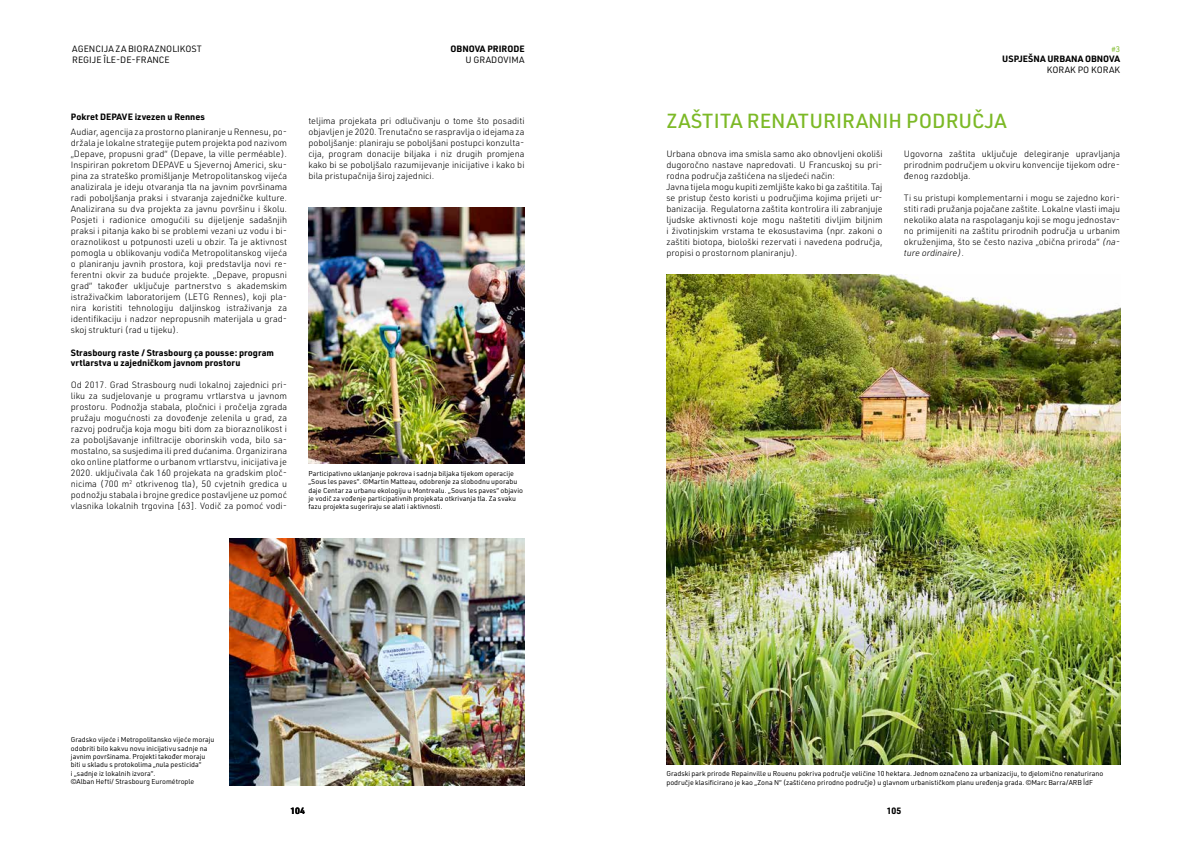
<style>
.page{position:relative;width:1191px;height:842px;background:#fff}
.page>*{position:absolute;margin:0;border:0;box-sizing:border-box;transform-origin:0 0}
.t1{font:500 20px "URWDIN";color:#7cb926}
.t2{font:300 9px/11px "URWDIN";color:#000;text-align:justify}
.t3{font:700 9px/10.8px "URWDIN";color:#000}
.t4{font:9px/10.8px "URWDIN";color:#000}
.t5{font:8px "URWDIN";color:#7cb926}
.t6{font:7px/8.4px "URWDIN";color:#000}
.s1{font-style:italic}
</style>
<div class="page">
<img style="left:229px;top:538px;width:295px;height:247px">
<img style="left:666px;top:274px;width:454px;height:490px">
<img style="left:308px;top:208px;width:216px;height:255px">
<p class="t4" style="left:72px;top:43px;width:131px">AGENCIJA ZA BIORAZNOLIKOST<br>REGIJE ÎLE-DE-FRANCE</p>
<p class="t3" style="left:450px;top:43px;width:75px">OBNOVA PRIRODE</p>
<p class="t4" style="left:465px;top:54px;width:60px">U GRADOVIMA</p>
<p class="t3" style="left:71px;top:111px;width:136px">Pokret DEPAVE izvezen u Rennes</p>
<p class="t2" style="left:71px;top:126px;width:218px">Audiar, agencija za prostorno planiranje u Rennesu, po&shy;držala je lokalne strategije putem projekta pod nazivom „Depave, propusni grad“ (Depave, la ville perméable).<br>Inspiriran pokretom DEPAVE u Sjevernoj Americi, sku&shy;pina za strateško promišljanje Metropolitanskog vijeća analizirala je ideju otvaranja tla na javnim površinama radi poboljšanja praksi i stvaranja zajedničke kulture.<br>Analizirana su dva projekta za javnu površinu i školu.<br>Posjeti i radionice omogućili su dijeljenje sadašnjih praksi i pitanja kako bi se problemi vezani uz vodu i bi&shy;oraznolikost u potpunosti uzeli u obzir. Ta je aktivnost pomogla u oblikovanju vodiča Metropolitanskog vijeća o planiranju javnih prostora, koji predstavlja novi re&shy;ferentni okvir za buduće projekte. „Depave, propusni grad“ također uključuje partnerstvo s akademskim istraživačkim laboratorijem (LETG Rennes), koji pla&shy;nira koristiti tehnologiju daljinskog istraživanja za identifikaciju i nadzor nepropusnih materijala u grad&shy;skoj strukturi (rad u tijeku).</p>
<p class="t3" style="left:71px;top:346px;width:205px">Strasbourg raste / Strasbourg ça pousse: program vrtlarstva u zajedničkom javnom prostoru</p>
<p class="t2" style="left:71px;top:379px;width:218px">Od 2017. Grad Strasbourg nudi lokalnoj zajednici pri&shy;liku za sudjelovanje u programu vrtlarstva u javnom prostoru. Podnožja stabala, pločnici i pročelja zgrada pružaju mogućnosti za dovođenje zelenila u grad, za razvoj područja koja mogu biti dom za bioraznolikost i za poboljšavanje infiltracije oborinskih voda, bilo sa&shy;mostalno, sa susjedima ili pred dućanima. Organizirana oko online platforme o urbanom vrtlarstvu, inicijativa je 2020. uključivala čak 160 projekata na gradskim ploč&shy;nicima (700 m<sup>2</sup> otkrivenog tla), 50 cvjetnih gredica u podnožju stabala i brojne gredice postavljene uz pomoć vlasnika lokalnih trgovina [63]. Vodič za pomoć vodi-</p>
<p class="t2" style="left:308px;top:115px;width:218px">teljima projekata pri odlučivanju o tome što posaditi objavljen je 2020. Trenutačno se raspravlja o idejama za poboljšanje: planiraju se poboljšani postupci konzulta&shy;cija, program donacije biljaka i niz drugih promjena kako bi se poboljšalo razumijevanje inicijative i kako bi bila pristupačnija široj zajednici.</p>
<p class="t6" style="left:308px;top:469px;width:216px">Participativno uklanjanje pokrova i sadnja biljaka tijekom operacije „Sous les paves“. ©Martin Matteau, odobrenje za slobodnu uporabu daje Centar za urbanu ekologiju u Montrealu. „Sous les paves“ objavio je vodič za vođenje participativnih projekata otkrivanja tla. Za svaku fazu projekta sugeriraju se alati i aktivnosti.</p>
<p class="t6" style="left:71px;top:735px;width:145px">Gradsko vijeće i Metropolitansko vijeće moraju odobriti bilo kakvu novu inicijativu sadnje na javnim površinama. Projekti također moraju biti u skladu s protokolima „nula pesticida“<br>i „sadnje iz lokalnih izvora“.<br>©Alban Hefti/ Strasbourg Eurométrople</p>
<p class="t3" style="left:290px;top:805px;width:16px">104</p>
<p class="t5" style="left:1111px;top:43px;width:10px">#3</p>
<p class="t3" style="left:1002px;top:53px;width:119px">USPJEŠNA URBANA OBNOVA</p>
<p class="t4" style="left:1047px;top:64px;width:75px">KORAK PO KORAK</p>
<h1 class="t1" style="left:666px;top:107px;width:342px">ZAŠTITA RENATURIRANIH PODRUČJA</h1>
<p class="t2" style="left:666px;top:148px;width:218px;text-align:left">Urbana obnova ima smisla samo ako obnovljeni okoliši dugoročno nastave napredovati. U Francuskoj su pri&shy;rodna područja zaštićena na sljedeći način:<br>Javna tijela mogu kupiti zemljište kako bi ga zaštitila. Taj se pristup često koristi u područjima kojima prijeti ur&shy;banizacija. Regulatorna zaštita kontrolira ili zabranjuje ljudske aktivnosti koje mogu naštetiti divljim biljnim i životinjskim vrstama te ekosustavima (npr. zakoni o zaštiti biotopa, biološki rezervati i navedena područja, propisi o prostornom planiranju).</p>
<p class="t2" style="left:904px;top:148px;width:218px">Ugovorna zaštita uključuje delegiranje upravljanja prirodnim područjem u okviru konvencije tijekom odre&shy;đenog razdoblja.</p>
<p class="t2" style="left:904px;top:192px;width:218px">Ti su pristupi komplementarni i mogu se zajedno kori&shy;stiti radi pružanja pojačane zaštite. Lokalne vlasti imaju nekoliko alata na raspolaganju koji se mogu jednostav&shy;no primijeniti na zaštitu prirodnih područja u urbanim okruženjima, što se često naziva „obična priroda“ <span class="s1">(na&shy;ture ordinaire)</span>.</p>
<p class="t6" style="left:666px;top:769px;width:438px">Gradski park prirode Repainville u Rouenu pokriva područje veličine 10 hektara. Jednom označeno za urbanizaciju, to djelomično renaturirano područje klasificirano je kao „Zona N“ (zaštićeno prirodno područje) u glavnom urbanističkom planu uređenja grada. ©Marc Barra/ARB ÎdF</p>
<p class="t3" style="left:886px;top:805px;width:16px">105</p>
</div>
